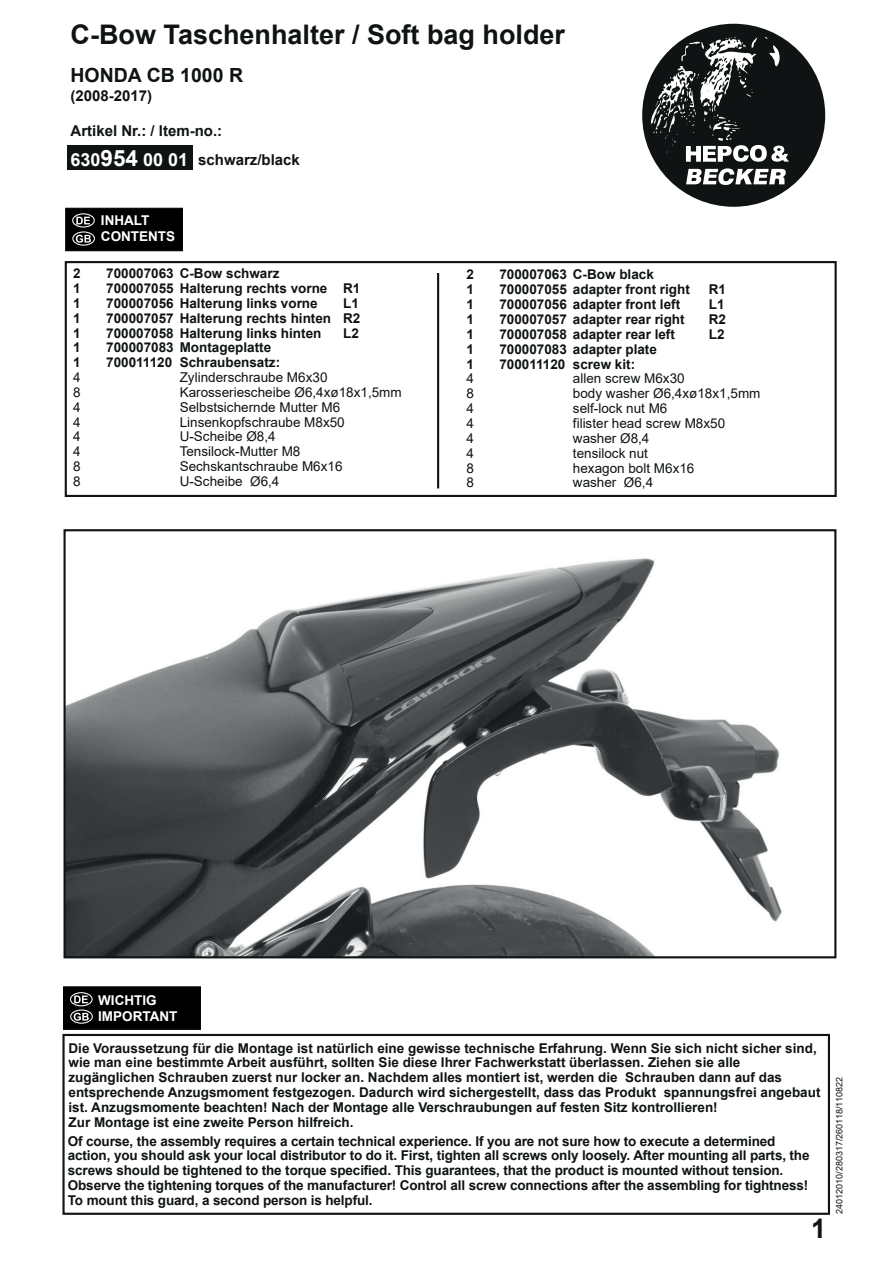
<style>
.page{position:relative;width:893px;height:1263px;background:#fff}
.page>*{position:absolute;margin:0;border:0;box-sizing:border-box;transform-origin:0 0}
.t1{font:700 27px "Arial";color:#0f1313}
.t2{font:700 19.5px "Arial";color:#0f1313}
.t3{font:700 15px/29.2px "Arial";color:#0f1313}
.t4{font:700 13.5px/14.9px "Arial";color:#0f1313}
.t5{font:13.5px "Arial";color:#0f1313}
.t6{font:700 13.5px/16.2px "Arial";color:#fff}
.t7{font:9px "Arial";color:#0f1313}
.s1{font-size:18px;color:#fff}
.s2{font-size:22.5px;color:#fff}
</style>
<div class="page">
<div style="left:642px;top:24px;width:183px;height:183px;background:#0f1313;border-radius:50%"></div>
<svg style="left:686px;top:168px;width:100px;height:17px"></svg>
<svg style="left:650px;top:37px;width:139px;height:125px"></svg>
<div style="left:65px;top:261px;width:772px;height:236px;border:2px solid #0f1313"></div>
<hr style="left:437px;top:273px;width:2px;height:215px;background:#0f1313">
<img style="left:67px;top:558px;width:715px;height:397px">
<div style="left:64px;top:529px;width:772px;height:429px;border:2px solid #0f1313"></div>
<div style="left:67px;top:145px;width:125px;height:25px;background:#0f1313"></div>
<div style="left:65px;top:208px;width:118px;height:43px;background:#000001;border:1px solid #000001"></div>
<svg style="left:76px;top:217px;width:14px;height:7px"></svg>
<div style="left:72px;top:213px;width:23px;height:15px;border:1px solid #fff;border-radius:50%"></div>
<svg style="left:76px;top:235px;width:15px;height:8px"></svg>
<div style="left:72px;top:231px;width:23px;height:15px;border:1px solid #fff;border-radius:50%"></div>
<div style="left:62px;top:1034px;width:768px;height:181px;border:2px solid #0f1313"></div>
<div style="left:63px;top:986px;width:138px;height:44px;background:#000001;border:1px solid #000001"></div>
<svg style="left:74px;top:995px;width:14px;height:8px"></svg>
<div style="left:70px;top:992px;width:23px;height:14px;border:1px solid #fff;border-radius:50%"></div>
<svg style="left:74px;top:1013px;width:15px;height:8px"></svg>
<div style="left:70px;top:1009px;width:23px;height:15px;border:1px solid #fff;border-radius:50%"></div>
<h1 class="t1" style="left:71px;top:16px;width:496px">C-Bow Taschenhalter / Soft bag holder</h1>
<h2 class="t2" style="left:71px;top:62px;width:174px">HONDA CB 1000 R</h2>
<p class="t3" style="left:71px;top:82px;width:83px">(2008-2017)</p>
<p class="t3" style="left:71px;top:116px;width:231px">Artikel Nr.: / Item-no.:<br><span class="s1">630</span><span class="s2">954</span> <span class="s1">00 01</span> schwarz/black</p>
<p class="t6" style="left:101px;top:212px;width:76px">INHALT<br>CONTENTS</p>
<p class="t4" style="left:73px;top:266px;width:9px">2</p>
<p class="t4" style="left:106px;top:266px;width:175px">700007063 C-Bow schwarz</p>
<p class="t4" style="left:73px;top:281px;width:9px">1</p>
<p class="t4" style="left:106px;top:281px;width:256px">700007055 Halterung rechts vorne R1</p>
<p class="t4" style="left:73px;top:296px;width:9px">1</p>
<p class="t4" style="left:106px;top:296px;width:213px">700007056 Halterung links vorne</p>
<p class="t4" style="left:343px;top:296px;width:17px">L1</p>
<p class="t4" style="left:73px;top:311px;width:9px">1</p>
<p class="t4" style="left:106px;top:311px;width:256px">700007057 Halterung rechts hinten R2</p>
<p class="t4" style="left:73px;top:325px;width:9px">1</p>
<p class="t4" style="left:106px;top:325px;width:217px">700007058 Halterung links hinten</p>
<p class="t4" style="left:343px;top:325px;width:17px">L2</p>
<p class="t4" style="left:73px;top:340px;width:9px">1</p>
<p class="t4" style="left:106px;top:340px;width:167px">700007083 Montageplatte</p>
<p class="t4" style="left:73px;top:355px;width:9px">1</p>
<p class="t4" style="left:106px;top:355px;width:176px">700011120 Schraubensatz:</p>
<p class="t5" style="left:73px;top:368px;width:9px">4</p>
<p class="t5" style="left:180px;top:368px;width:149px">Zylinderschraube M6x30</p>
<p class="t5" style="left:73px;top:383px;width:9px">8</p>
<p class="t5" style="left:180px;top:383px;width:224px">Karosseriescheibe Ø6,4xø18x1,5mm</p>
<p class="t5" style="left:73px;top:398px;width:9px">4</p>
<p class="t5" style="left:180px;top:398px;width:162px">Selbstsichernde Mutter M6</p>
<p class="t5" style="left:73px;top:413px;width:9px">4</p>
<p class="t5" style="left:180px;top:413px;width:167px">Linsenkopfschraube M8x50</p>
<p class="t5" style="left:73px;top:427px;width:9px">4</p>
<p class="t5" style="left:180px;top:427px;width:98px">U-Scheibe Ø8,4</p>
<p class="t5" style="left:73px;top:442px;width:9px">4</p>
<p class="t5" style="left:180px;top:442px;width:122px">Tensilock-Mutter M8</p>
<p class="t5" style="left:73px;top:457px;width:9px">8</p>
<p class="t5" style="left:180px;top:457px;width:164px">Sechskantschraube M6x16</p>
<p class="t5" style="left:73px;top:472px;width:9px">8</p>
<p class="t5" style="left:180px;top:472px;width:101px">U-Scheibe Ø6,4</p>
<p class="t4" style="left:466px;top:267px;width:9px">2</p>
<p class="t4" style="left:499px;top:267px;width:156px">700007063 C-Bow black</p>
<p class="t4" style="left:466px;top:282px;width:9px">1</p>
<p class="t4" style="left:499px;top:282px;width:192px">700007055 adapter front right</p>
<p class="t4" style="left:709px;top:282px;width:19px">R1</p>
<p class="t4" style="left:466px;top:297px;width:9px">1</p>
<p class="t4" style="left:499px;top:297px;width:182px">700007056 adapter front left</p>
<p class="t4" style="left:709px;top:297px;width:17px">L1</p>
<p class="t4" style="left:466px;top:312px;width:9px">1</p>
<p class="t4" style="left:499px;top:312px;width:187px">700007057 adapter rear right</p>
<p class="t4" style="left:709px;top:312px;width:19px">R2</p>
<p class="t4" style="left:466px;top:327px;width:9px">1</p>
<p class="t4" style="left:499px;top:327px;width:177px">700007058 adapter rear left</p>
<p class="t4" style="left:709px;top:327px;width:17px">L2</p>
<p class="t4" style="left:466px;top:342px;width:9px">1</p>
<p class="t4" style="left:499px;top:342px;width:159px">700007083 adapter plate</p>
<p class="t4" style="left:466px;top:356px;width:9px">1</p>
<p class="t4" style="left:499px;top:356px;width:137px">700011120 screw kit:</p>
<p class="t5" style="left:466px;top:369px;width:9px">4</p>
<p class="t5" style="left:573px;top:369px;width:113px">allen screw M6x30</p>
<p class="t5" style="left:466px;top:384px;width:9px">8</p>
<p class="t5" style="left:573px;top:384px;width:189px">body washer Ø6,4xø18x1,5mm</p>
<p class="t5" style="left:466px;top:399px;width:9px">4</p>
<p class="t5" style="left:573px;top:399px;width:96px">self-lock nut M6</p>
<p class="t5" style="left:466px;top:414px;width:9px">4</p>
<p class="t5" style="left:573px;top:414px;width:154px">filister head screw M8x50</p>
<p class="t5" style="left:466px;top:429px;width:9px">4</p>
<p class="t5" style="left:573px;top:429px;width:78px">washer Ø8,4</p>
<p class="t5" style="left:466px;top:444px;width:9px">4</p>
<p class="t5" style="left:573px;top:444px;width:77px">tensilock nut</p>
<p class="t5" style="left:466px;top:458px;width:9px">8</p>
<p class="t5" style="left:573px;top:458px;width:123px">hexagon bolt M6x16</p>
<p class="t5" style="left:466px;top:473px;width:9px">8</p>
<p class="t5" style="left:573px;top:473px;width:82px">washer Ø6,4</p>
<p class="t6" style="left:98px;top:992px;width:81px">WICHTIG<br>IMPORTANT</p>
<p class="t4" style="left:69px;top:1040px;width:753px">Die Voraussetzung für die Montage ist natürlich eine gewisse technische Erfahrung. Wenn Sie sich nicht sicher sind, wie man eine bestimmte Arbeit ausführt, sollten Sie diese Ihrer Fachwerkstatt überlassen. Ziehen sie alle zugänglichen Schrauben zuerst nur locker an. Nachdem alles montiert ist, werden die Schrauben dann auf das entsprechende Anzugsmoment festgezogen. Dadurch wird sichergestellt, dass das Produkt spannungsfrei angebaut ist. Anzugsmomente beachten! Nach der Montage alle Verschraubungen auf festen Sitz kontrollieren!<br>Zur Montage ist eine zweite Person hilfreich.</p>
<p class="t4" style="left:68px;top:1133px;width:743px">Of course, the assembly requires a certain technical experience. If you are not sure how to execute a determined action, you should ask your local distributor to do it. First, tighten all screws only loosely. After mounting all parts, the screws should be tightened to the torque specified. This guarantees, that the product is mounted without tension.<br>Observe the tightening torques of the manufacturer! Control all screw connections after the assembling for tightness!<br>To mount this guard, a second person is helpful.</p>
<h1 class="t1" style="left:811px;top:1210px;width:17px">1</h1>
<p class="t7" style="left:833px;top:1214px;width:138px;rotate:-90deg">24012010/280317/260118/110822</p>
</div>
